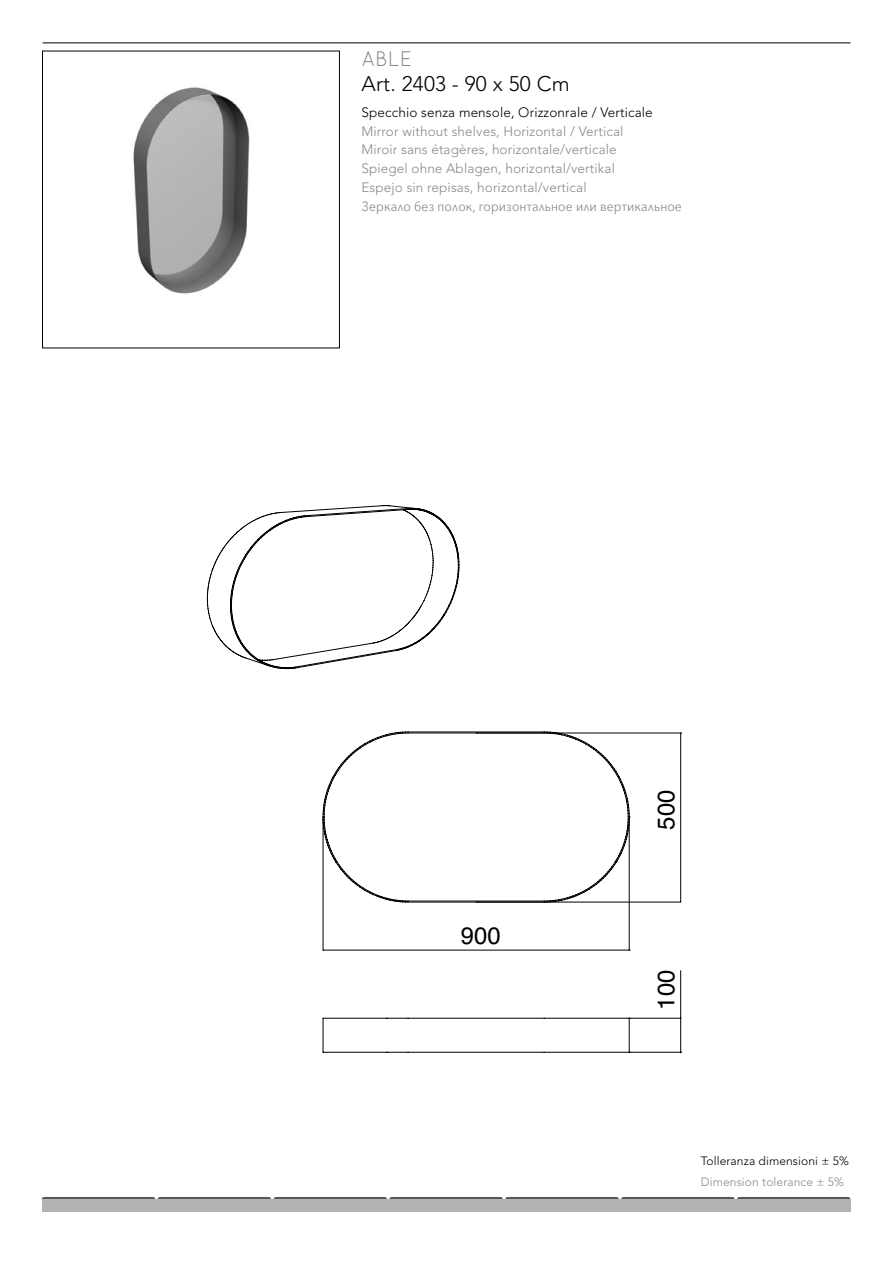
<style>
.page{position:relative;width:893px;height:1263px;background:#fff}
.page>*{position:absolute;margin:0;border:0;box-sizing:border-box;transform-origin:0 0}
.t1{font:24px "Helvetica";color:#000}
.t2{font:300 21px "Avenir";letter-spacing:.01em;color:#000}
.t3{font:21px "Quicksand";color:#87888a}
.t4{font:300 13.5px/18.8px "Avenir";letter-spacing:.01em;color:#87888a}
.t5{font:13.5px "Avenir Next";letter-spacing:.01em;color:#87888a;scale:.9 1}
.t6{font:300 13.5px "Avenir";letter-spacing:.01em;color:#000}
.t7{font:300 12px "Avenir";letter-spacing:.01em;color:#000}
.t8{font:300 12px "Avenir";letter-spacing:.01em;color:#87888a}
</style>
<div class="page">
<svg style="left:322px;top:970px;width:359px;height:83px"></svg>
<svg style="left:284px;top:557px;width:397px;height:394px"></svg>
<svg style="left:207px;top:505px;width:252px;height:164px"></svg>
<hr style="left:43px;top:43px;width:807px;height:1px;background:#000">
<hr style="left:44px;top:1197px;width:109px;height:4px;background:#58585a">
<hr style="left:160px;top:1197px;width:109px;height:4px;background:#58585a">
<hr style="left:276px;top:1197px;width:109px;height:4px;background:#58585a">
<hr style="left:392px;top:1197px;width:109px;height:4px;background:#58585a">
<hr style="left:507px;top:1197px;width:109px;height:4px;background:#58585a">
<hr style="left:623px;top:1197px;width:109px;height:4px;background:#58585a">
<hr style="left:739px;top:1197px;width:109px;height:4px;background:#58585a">
<div style="left:42px;top:1199px;width:808px;height:13px;background:#b1b3b4"></div>
<img style="left:133px;top:87px;width:117px;height:207px">
<div style="left:42px;top:51px;width:298px;height:297px;border:1px solid #000"></div>
<h2 class="t3" style="left:361px;top:46px;width:52px">ABLE</h2>
<h2 class="t2" style="left:361px;top:71px;width:210px">Art. 2403 - 90 x 50 Cm</h2>
<p class="t6" style="left:361px;top:104px;width:293px">Specchio senza mensole, Orizzonrale / Verticale</p>
<p class="t4" style="left:361px;top:122px;width:264px">Mirror without shelves, Horizontal / Vertical Miroir sans étagères, horizontale/verticale Spiegel ohne Ablagen, horizontal/vertikal Espejo sin repisas, horizontal/vertical</p>
<p class="t5" style="left:361px;top:195px;width:358px">Зеркало без полок, горизонтальное или вертикальное</p>
<h1 class="t1" style="left:461px;top:917px;width:42px">900</h1>
<h1 class="t1" style="left:647px;top:830px;width:42px;rotate:-90deg">500</h1>
<h1 class="t1" style="left:647px;top:1010px;width:42px;rotate:-90deg">100</h1>
<p class="t7" style="left:701px;top:1154px;width:150px">Tolleranza dimensioni ± 5%</p>
<p class="t8" style="left:701px;top:1175px;width:145px">Dimension tolerance ± 5%</p>
</div>
